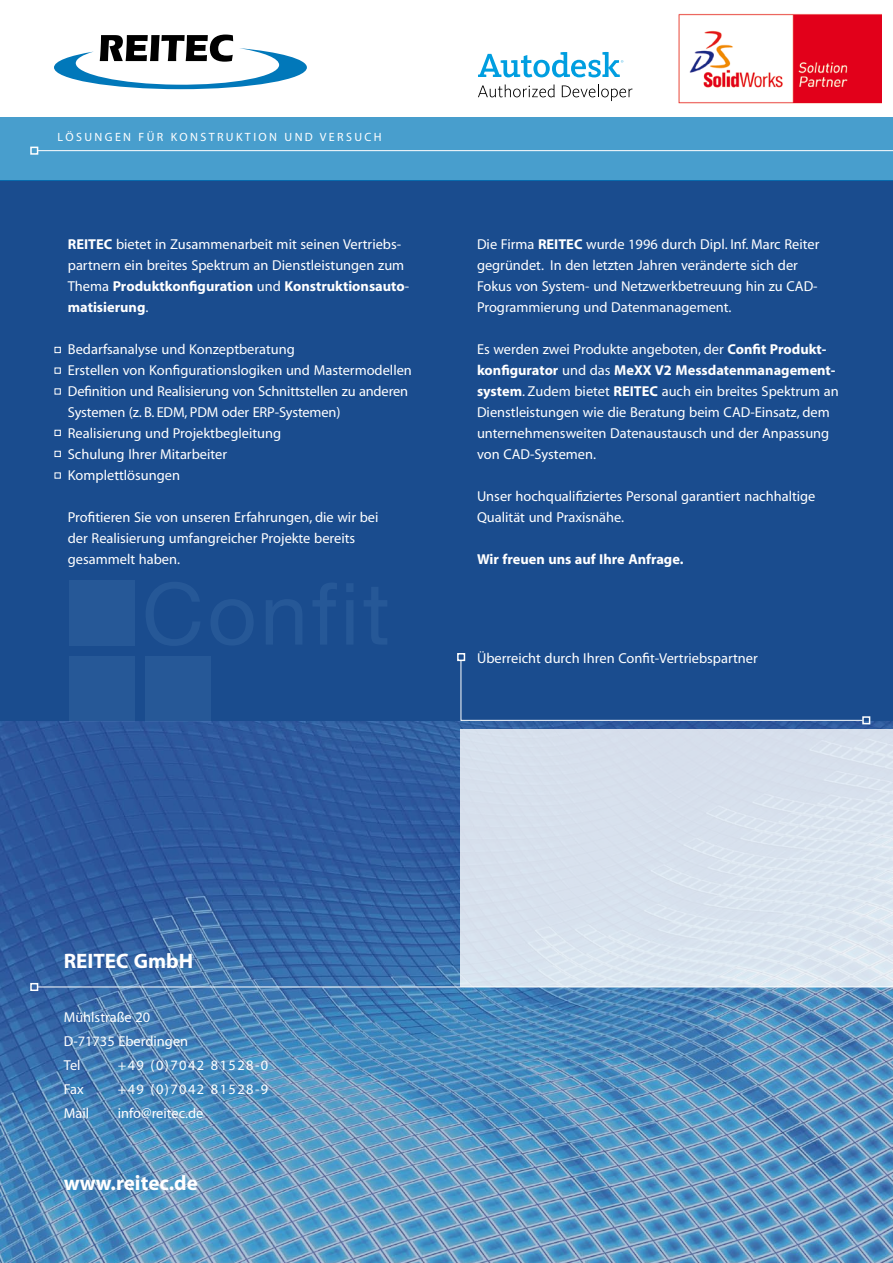
<style>
.page{position:relative;width:893px;height:1263px;background:#fff}
.page>*{position:absolute;margin:0;border:0;box-sizing:border-box;transform-origin:0 0}
.t1{font:700 21px "Myriad";color:#fff}
.t2{font:14.4px/21px "Myriad";color:#fff}
.t3{font:14.4px "Myriad";letter-spacing:.1em;color:#fff}
.t4{font:700 14.4px "Myriad";color:#fff}
.t5{font:12px "Myriad";letter-spacing:.2em;color:#fff}
.s1{font-weight:700}
</style>
<div class="page">
<div style="left:0;top:180px;width:893px;height:1083px;background:#1a4c8e"></div>
<img style="left:0;top:722px;width:893px;height:541px">
<img style="left:678px;top:13px;width:203px;height:91px">
<svg style="left:54px;top:35px;width:253px;height:54px"></svg>
<div style="left:0;top:117px;width:893px;height:63px;background:#489ecd"></div>
<div style="left:30px;top:983px;width:8px;height:8px;border:2px solid #fff"></div>
<hr style="left:38px;top:987px;width:855px;height:1px;background:#fff">
<div style="left:30px;top:147px;width:8px;height:8px;border:2px solid #fff"></div>
<hr style="left:38px;top:150px;width:855px;height:1px;background:#fff">
<div style="left:862px;top:716px;width:8px;height:8px;border:2px solid #fff"></div>
<svg style="left:460px;top:659px;width:403px;height:62px"></svg>
<div style="left:457px;top:653px;width:8px;height:8px;border:2px solid #fff"></div>
<svg style="left:478px;top:84px;width:77px;height:13px"></svg>
<svg style="left:562px;top:84px;width:70px;height:17px"></svg>
<svg style="left:478px;top:52px;width:145px;height:25px"></svg>
<svg style="left:55px;top:473px;width:6px;height:5px"></svg>
<svg style="left:55px;top:451px;width:6px;height:6px"></svg>
<svg style="left:55px;top:430px;width:6px;height:6px"></svg>
<svg style="left:55px;top:389px;width:6px;height:5px"></svg>
<svg style="left:55px;top:368px;width:6px;height:5px"></svg>
<svg style="left:55px;top:347px;width:6px;height:6px"></svg>
<div style="left:460px;top:729px;width:433px;height:258px;background:#d8e1ed"></div>
<div style="left:69px;top:581px;width:65px;height:65px;background:#265897"></div>
<div style="left:69px;top:657px;width:65px;height:65px;background:#265897"></div>
<div style="left:146px;top:657px;width:65px;height:65px;background:#265897"></div>
<svg style="left:146px;top:582px;width:241px;height:64px"></svg>
<p class="t5" style="left:57px;top:131px;width:326px">LÖSUNGEN FÜR KONSTRUKTION UND VERSUCH</p>
<p class="t2" style="left:68px;top:234px;width:343px"><span class="s1">REITEC</span> bietet in Zusammenarbeit mit seinen Vertriebs&shy;partnern ein breites Spektrum an Dienstleistungen zum Thema <span class="s1">Produktkonfiguration</span> und <span class="s1">Konstruktionsauto&shy;matisierung</span>.</p>
<p class="t2" style="left:68px;top:339px;width:346px">Bedarfsanalyse und Konzeptberatung<br>Erstellen von Konfigurationslogiken und Mastermodellen Definition und Realisierung von Schnittstellen zu anderen Systemen (z. B. EDM, PDM oder ERP-Systemen)<br>Realisierung und Projektbegleitung<br>Schulung Ihrer Mitarbeiter<br>Komplettlösungen</p>
<p class="t2" style="left:68px;top:507px;width:312px">Profitieren Sie von unseren Erfahrungen, die wir bei der Realisierung umfangreicher Projekte bereits gesammelt haben.</p>
<p class="t2" style="left:477px;top:234px;width:344px">Die Firma <span class="s1">REITEC</span> wurde 1996 durch Dipl. Inf. Marc Reiter gegründet. In den letzten Jahren veränderte sich der Fokus von System- und Netzwerkbetreuung hin zu CAD-Programmierung und Datenmanagement.</p>
<p class="t2" style="left:477px;top:339px;width:363px">Es werden zwei Produkte angeboten, der <span class="s1">Confit Produkt&shy;konfigurator</span> und das <span class="s1">MeXX V2 Messdatenmanagement&shy;system</span>. Zudem bietet <span class="s1">REITEC</span> auch ein breites Spektrum an Dienstleistungen wie die Beratung beim CAD-Einsatz, dem unternehmensweiten Datenaustausch und der Anpassung von CAD-Systemen.</p>
<p class="t2" style="left:477px;top:486px;width:340px">Unser hochqualifiziertes Personal garantiert nachhaltige<br>Qualität und Praxisnähe.</p>
<p class="t4" style="left:477px;top:552px;width:208px">Wir freuen uns auf Ihre Anfrage.</p>
<p class="t2" style="left:477px;top:648px;width:282px">Überreicht durch Ihren Confit-Vertriebspartner</p>
<h1 class="t1" style="left:64px;top:950px;width:131px">REITEC GmbH</h1>
<p class="t2" style="left:64px;top:1005px;width:126px;line-height:24px">Mühlstraße 20<br>D-71735 Eberdingen<br>Tel</p>
<p class="t3" style="left:118px;top:1057px;width:152px">+49 (0)7042 81528-0</p>
<p class="t2" style="left:64px;top:1079px;width:21px">Fax</p>
<p class="t3" style="left:118px;top:1081px;width:152px">+49 (0)7042 81528-9</p>
<p class="t2" style="left:64px;top:1103px;width:27px">Mail</p>
<p class="t2" style="left:118px;top:1103px;width:87px">info@reitec.de</p>
<h1 class="t1" style="left:64px;top:1172px;width:135px">www.reitec.de</h1>
</div>
